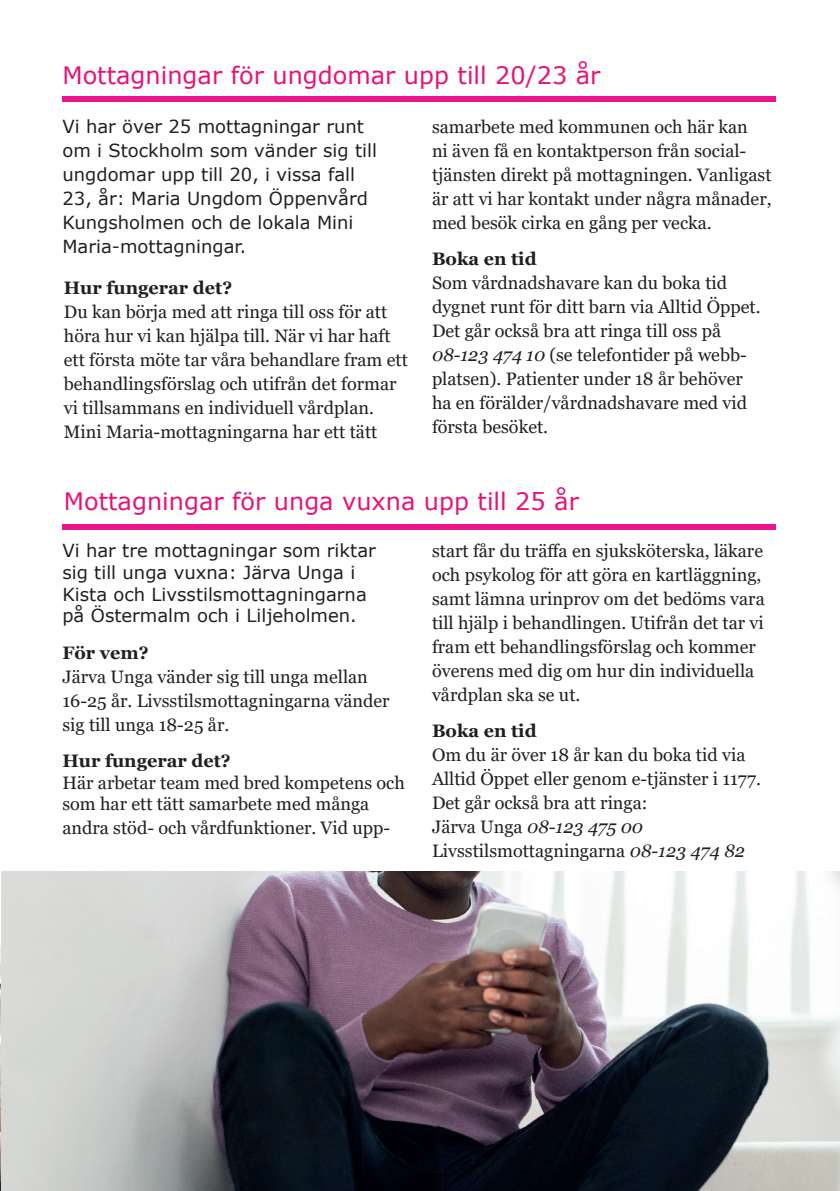
<style>
.page{position:relative;width:840px;height:1191px;background:#fff}
.page>*{position:absolute;margin:0;border:0;box-sizing:border-box;transform-origin:0 0}
.t1{font:24px "Verdana";color:#e71277}
.t2{font:18px/24px "Georgia";color:#231f20}
.t3{font:18px/24px "Verdana";color:#231f20}
.t4{font:700 18px "Georgia";color:#231f20}
.s1{font-style:italic}
</style>
<div class="page">
<div style="left:62px;top:524px;width:713px;height:5px;background:#ea148b"></div>
<div style="left:62px;top:96px;width:713px;height:5px;background:#ea148b"></div>
<img style="left:1px;top:871px;width:838px;height:320px">
<h1 class="t1" style="left:62px;top:58px;width:539px">Mottagningar för ungdomar upp till 20/23 år</h1>
<p class="t2" style="left:432px;top:115px;width:341px">samarbete med kommunen och här kan<br>ni även få en kontaktperson från social&shy;tjänsten direkt på mottagningen. Vanligast är att vi har kontakt under några månader, med besök cirka en gång per vecka.</p>
<p class="t4" style="left:432px;top:247px;width:106px">Boka en tid</p>
<p class="t2" style="left:432px;top:271px;width:330px">Som vårdnadshavare kan du boka tid dygnet runt för ditt barn via Alltid Öppet.<br>Det går också bra att ringa till oss på <span class="s1">08-123 474 10</span> (se telefontider på webb&shy;platsen). Patienter under 18 år behöver ha en förälder/vårdnadshavare med vid första besöket.</p>
<p class="t3" style="left:62px;top:115px;width:316px">Vi har över 25 mottagningar runt om i Stockholm som vänder sig till ungdomar upp till 20, i vissa fall<br>23, år: Maria Ungdom Öppenvård<br>Kungsholmen och de lokala Mini<br>Maria-mottagningar.</p>
<p class="t4" style="left:64px;top:276px;width:170px">Hur fungerar det?</p>
<p class="t2" style="left:64px;top:300px;width:345px">Du kan börja med att ringa till oss för att höra hur vi kan hjälpa till. När vi har haft ett första möte tar våra behandlare fram ett behandlingsförslag och utifrån det formar vi tillsammans en individuell vårdplan.<br>Mini Maria-mottagningarna har ett tätt</p>
<h1 class="t1" style="left:64px;top:484px;width:516px">Mottagningar för unga vuxna upp till 25 år</h1>
<p class="t3" style="left:62px;top:540px;width:315px;line-height:21.6px">Vi har tre mottagningar som riktar sig till unga vuxna: Järva Unga i Kista och Livsstilsmottagningarna på Östermalm och i Liljeholmen.</p>
<p class="t4" style="left:62px;top:641px;width:88px">För vem?</p>
<p class="t2" style="left:62px;top:665px;width:328px">Järva Unga vänder sig till unga mellan<br>16-25 år. Livsstilsmottagningarna vänder sig till unga 18-25 år.</p>
<p class="t4" style="left:62px;top:749px;width:170px">Hur fungerar det?</p>
<p class="t2" style="left:62px;top:772px;width:344px;line-height:21.6px">Här arbetar team med bred kompetens och som har ett tätt samarbete med många</p>
<p class="t2" style="left:62px;top:816px;width:329px">andra stöd- och vårdfunktioner. Vid upp-</p>
<p class="t2" style="left:432px;top:539px;width:334px">start får du träffa en sjuksköterska, läkare och psykolog för att göra en kartläggning, samt lämna urinprov om det bedöms vara till hjälp i behandlingen. Utifrån det tar vi fram ett behandlingsförslag och kommer överens med dig om hur din individuella vårdplan ska se ut.</p>
<p class="t4" style="left:432px;top:719px;width:106px">Boka en tid</p>
<p class="t2" style="left:432px;top:743px;width:330px">Om du är över 18 år kan du boka tid via Alltid Öppet eller genom e-tjänster i 1177.<br>Det går också bra att ringa:<br>Järva Unga <span class="s1">08-123 475 00<br></span>Livsstilsmottagningarna <span class="s1">08-123 474 82</span></p>
</div>
